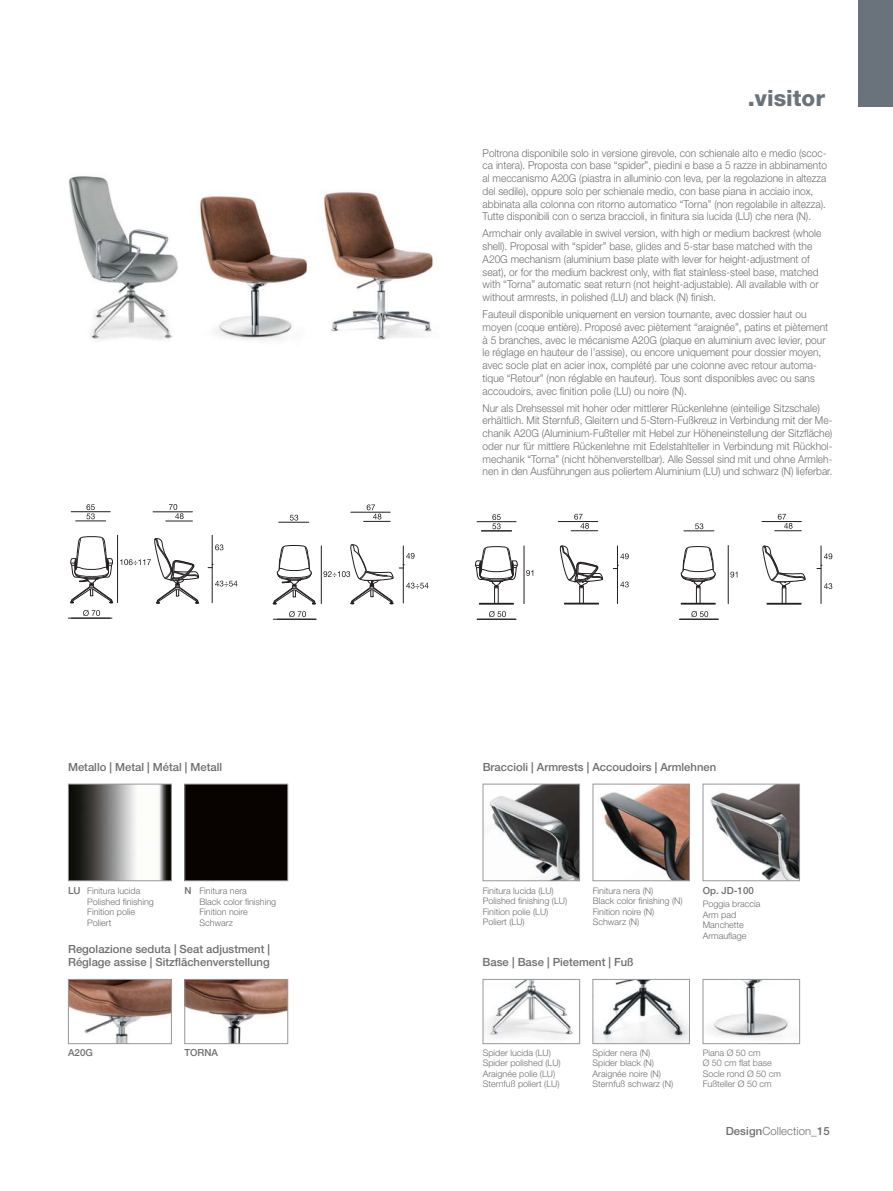
<style>
.page{position:relative;width:893px;height:1191px;background:#fff}
.page>*{position:absolute;margin:0;border:0;box-sizing:border-box;transform-origin:0 0}
.t1{font:800 22.5px "Helvetica Neue LT Std";color:#6a737b}
.t2{font:500 11.25px/13.5px "Helvetica Neue LT Std";color:#6d6e70}
.t3{font:300 11.25px "Helvetica Neue LT Std";letter-spacing:.01em;color:#6d6e70}
.t4{font:300 10.8px/12.8px "Helvetica Neue LT Std";color:#6d6e70;scale:.94 1}
.t5{font:500 9.75px "Helvetica Neue LT Std";color:#6d6e70}
.t6{font:300 9px/10.5px "Helvetica Neue LT Std";color:#6d6e70}
.s1{font-weight:500;font-size:9.75px}
.s2{font-weight:500}
</style>
<div class="page">
<img style="left:70px;top:785px;width:100px;height:94px">
<div style="left:68px;top:783px;width:104px;height:98px;border:1px solid #98979b"></div>
<hr style="left:212px;top:564px;width:1px;height:38px;background:#231f20">
<svg style="left:215px;top:580px;width:22px;height:6px"></svg>
<svg style="left:208px;top:535px;width:15px;height:33px"></svg>
<hr style="left:153px;top:511px;width:39px;height:1px;background:#231f20">
<svg style="left:166px;top:504px;width:26px;height:17px"></svg>
<svg style="left:83px;top:610px;width:17px;height:6px"></svg>
<hr style="left:68px;top:618px;width:44px;height:1px;background:#231f20">
<hr style="left:117px;top:535px;width:1px;height:67px;background:#231f20">
<hr style="left:76px;top:520px;width:30px;height:1px;background:#231f20">
<hr style="left:71px;top:511px;width:39px;height:1px;background:#231f20">
<svg style="left:86px;top:504px;width:9px;height:15px"></svg>
<svg style="left:70px;top:536px;width:44px;height:67px"></svg>
<svg style="left:120px;top:538px;width:79px;height:66px"></svg>
<hr style="left:617px;top:546px;width:1px;height:57px;background:#231f20">
<svg style="left:620px;top:581px;width:9px;height:6px"></svg>
<svg style="left:620px;top:553px;width:9px;height:6px"></svg>
<hr style="left:558px;top:521px;width:40px;height:1px;background:#231f20">
<svg style="left:571px;top:514px;width:27px;height:17px"></svg>
<svg style="left:489px;top:611px;width:17px;height:6px"></svg>
<hr style="left:477px;top:521px;width:39px;height:1px;background:#231f20">
<svg style="left:492px;top:514px;width:9px;height:15px"></svg>
<hr style="left:524px;top:546px;width:1px;height:57px;background:#231f20">
<svg style="left:526px;top:570px;width:7px;height:6px"></svg>
<hr style="left:477px;top:619px;width:39px;height:1px;background:#231f20">
<hr style="left:482px;top:530px;width:30px;height:1px;background:#231f20">
<svg style="left:475px;top:546px;width:43px;height:58px"></svg>
<div style="left:479px;top:603px;width:35px;height:1px;border:1px solid #231f20"></div>
<svg style="left:560px;top:545px;width:43px;height:58px"></svg>
<div style="left:564px;top:603px;width:35px;height:1px;border:1px solid #231f20"></div>
<hr style="left:821px;top:546px;width:1px;height:57px;background:#231f20">
<svg style="left:824px;top:583px;width:8px;height:6px"></svg>
<svg style="left:824px;top:553px;width:8px;height:6px"></svg>
<hr style="left:762px;top:521px;width:39px;height:1px;background:#231f20">
<svg style="left:775px;top:514px;width:26px;height:17px"></svg>
<hr style="left:728px;top:545px;width:1px;height:58px;background:#231f20">
<svg style="left:730px;top:571px;width:7px;height:6px"></svg>
<svg style="left:691px;top:611px;width:17px;height:6px"></svg>
<hr style="left:684px;top:530px;width:30px;height:1px;background:#231f20">
<svg style="left:695px;top:523px;width:8px;height:6px"></svg>
<hr style="left:680px;top:619px;width:38px;height:1px;background:#231f20">
<svg style="left:681px;top:546px;width:35px;height:57px"></svg>
<div style="left:681px;top:603px;width:35px;height:1px;border:1px solid #231f20"></div>
<svg style="left:763px;top:546px;width:43px;height:58px"></svg>
<div style="left:767px;top:603px;width:34px;height:1px;border:1px solid #231f20"></div>
<hr style="left:351px;top:512px;width:39px;height:1px;background:#231f20">
<svg style="left:364px;top:504px;width:26px;height:18px"></svg>
<svg style="left:289px;top:611px;width:17px;height:6px"></svg>
<hr style="left:321px;top:546px;width:1px;height:57px;background:#231f20">
<hr style="left:273px;top:619px;width:43px;height:1px;background:#231f20">
<hr style="left:279px;top:522px;width:30px;height:1px;background:#231f20">
<svg style="left:290px;top:515px;width:8px;height:5px"></svg>
<svg style="left:273px;top:545px;width:43px;height:60px"></svg>
<svg style="left:323px;top:544px;width:105px;height:60px"></svg>
<img style="left:70px;top:981px;width:100px;height:61px">
<div style="left:68px;top:979px;width:104px;height:65px;border:1px solid #98979b"></div>
<img style="left:186px;top:981px;width:100px;height:61px">
<div style="left:184px;top:979px;width:104px;height:65px;border:1px solid #98979b"></div>
<div style="left:185px;top:784px;width:103px;height:96px;background:#080300"></div>
<div style="left:184px;top:783px;width:104px;height:98px;border:1px solid #98979b"></div>
<img style="left:324px;top:190px;width:110px;height:150px">
<img style="left:200px;top:196px;width:108px;height:144px">
<img style="left:69px;top:176px;width:109px;height:165px">
<img style="left:486px;top:981px;width:88px;height:58px">
<div style="left:483px;top:979px;width:97px;height:65px;border:1px solid #98979b"></div>
<img style="left:594px;top:981px;width:94px;height:61px">
<div style="left:592px;top:979px;width:98px;height:65px;border:1px solid #98979b"></div>
<img style="left:709px;top:981px;width:80px;height:58px">
<div style="left:703px;top:979px;width:97px;height:65px;border:1px solid #98979b"></div>
<img style="left:489px;top:785px;width:89px;height:94px">
<div style="left:483px;top:783px;width:97px;height:98px;border:1px solid #98979b"></div>
<img style="left:600px;top:785px;width:88px;height:94px">
<div style="left:593px;top:783px;width:97px;height:98px;border:1px solid #98979b"></div>
<img style="left:710px;top:785px;width:88px;height:94px">
<div style="left:703px;top:783px;width:97px;height:98px;border:1px solid #98979b"></div>
<div style="left:859px;top:0;width:34px;height:106px;background:#6a737b"></div>
<h1 class="t1" style="left:748px;top:85px;width:79px">.visitor</h1>
<p class="t4" style="left:483px;top:148px;width:368px">Poltrona disponibile solo in versione girevole, con schienale alto e medio (scoc&shy;ca intera). Proposta con base “spider”, piedini e base a 5 razze in abbinamento al meccanismo A20G (piastra in alluminio con leva, per la regolazione in altezza del sedile), oppure solo per schienale medio, con base piana in acciaio inox, abbinata alla colonna con ritorno automatico “Torna” (non regolabile in altezza).<br>Tutte disponibili con o senza braccioli, in finitura sia lucida (LU) che nera (N).</p>
<p class="t4" style="left:483px;top:228px;width:362px">Armchair only available in swivel version, with high or medium backrest (whole shell). Proposal with “spider” base, glides and 5-star base matched with the A20G mechanism (aluminium base plate with lever for height-adjustment of seat), or for the medium backrest only, with flat stainless-steel base, matched with “Torna” automatic seat return (not height-adjustable). All available with or without armrests, in polished (LU) and black (N) finish.</p>
<p class="t4" style="left:483px;top:309px;width:369px">Fauteuil disponible uniquement en version tournante, avec dossier haut ou moyen (coque entière). Proposé avec piètement “araignée”, patins et piètement à 5 branches, avec le mécanisme A20G (plaque en aluminium avec levier, pour le réglage en hauteur de l’assise), ou encore uniquement pour dossier moyen, avec socle plat en acier inox, complété par une colonne avec retour automa&shy;tique “Retour” (non réglable en hauteur). Tous sont disponibles avec ou sans accoudoirs, avec finition polie (LU) ou noire (N).</p>
<p class="t4" style="left:483px;top:403px;width:374px">Nur als Drehsessel mit hoher oder mittlerer Rückenlehne (einteilige Sitzschale) erhältlich. Mit Sternfuß, Gleitern und 5-Stern-Fußkreuz in Verbindung mit der Me&shy;chanik A20G (Aluminium-Fußteller mit Hebel zur Höheneinstellung der Sitzfläche) oder nur für mittlere Rückenlehne mit Edelstahlteller in Verbindung mit Rückhol&shy;mechanik “Torna” (nicht höhenverstellbar). Alle Sessel sind mit und ohne Armleh&shy;nen in den Ausführungen aus poliertem Aluminium (LU) und schwarz (N) lieferbar.</p>
<p class="t2" style="left:68px;top:761px;width:156px">Metallo | Metal | Métal | Metall</p>
<p class="t2" style="left:483px;top:761px;width:235px">Braccioli | Armrests | Accoudoirs | Armlehnen</p>
<p class="t6" style="left:87px;top:886px;width:68px;text-indent:-19px"><span class="s1">LU</span> Finitura lucida<br>Polished finishing<br>Finition polie<br>Poliert</p>
<p class="t6" style="left:199px;top:886px;width:78px;text-indent:-15px"><span class="s1">N</span> Finitura nera<br>Black color finishing<br>Finition noire<br>Schwarz</p>
<p class="t6" style="left:483px;top:886px;width:86px">Finitura lucida (LU)<br>Polished finishing (LU)<br>Finition polie (LU)<br>Poliert (LU)</p>
<p class="t6" style="left:593px;top:886px;width:92px">Finitura nera (N)<br>Black color finishing (N)<br>Finition noire (N)<br>Schwarz (N)</p>
<p class="t5" style="left:703px;top:887px;width:53px">Op. JD-100</p>
<p class="t6" style="left:703px;top:899px;width:59px">Poggia braccia<br>Arm pad<br>Manchette<br>Armauflage</p>
<p class="t2" style="left:68px;top:943px;width:203px">Regolazione seduta | Seat adjustment |<br>Réglage assise | Sitzflächenverstellung</p>
<p class="t2" style="left:483px;top:956px;width:153px">Base | Base | Pietement | Fuß</p>
<p class="t5" style="left:68px;top:1049px;width:26px">A20G</p>
<p class="t5" style="left:184px;top:1049px;width:35px">TORNA</p>
<p class="t6" style="left:483px;top:1048px;width:80px">Spider lucida (LU)<br>Spider polished (LU)<br>Araignée polie (LU)<br>Sternfuß poliert (LU)</p>
<p class="t6" style="left:593px;top:1048px;width:82px">Spider nera (N)<br>Spider black (N)<br>Araignée noire (N)<br>Sternfuß schwarz (N)</p>
<p class="t6" style="left:703px;top:1048px;width:80px">Piana Ø 50 cm<br>Ø 50 cm flat base<br>Socle rond Ø 50 cm<br>Fußteller Ø 50 cm</p>
<p class="t3" style="left:726px;top:1127px;width:105px"><span class="s2">Design</span>Collection<span class="s2">_15</span></p>
</div>
